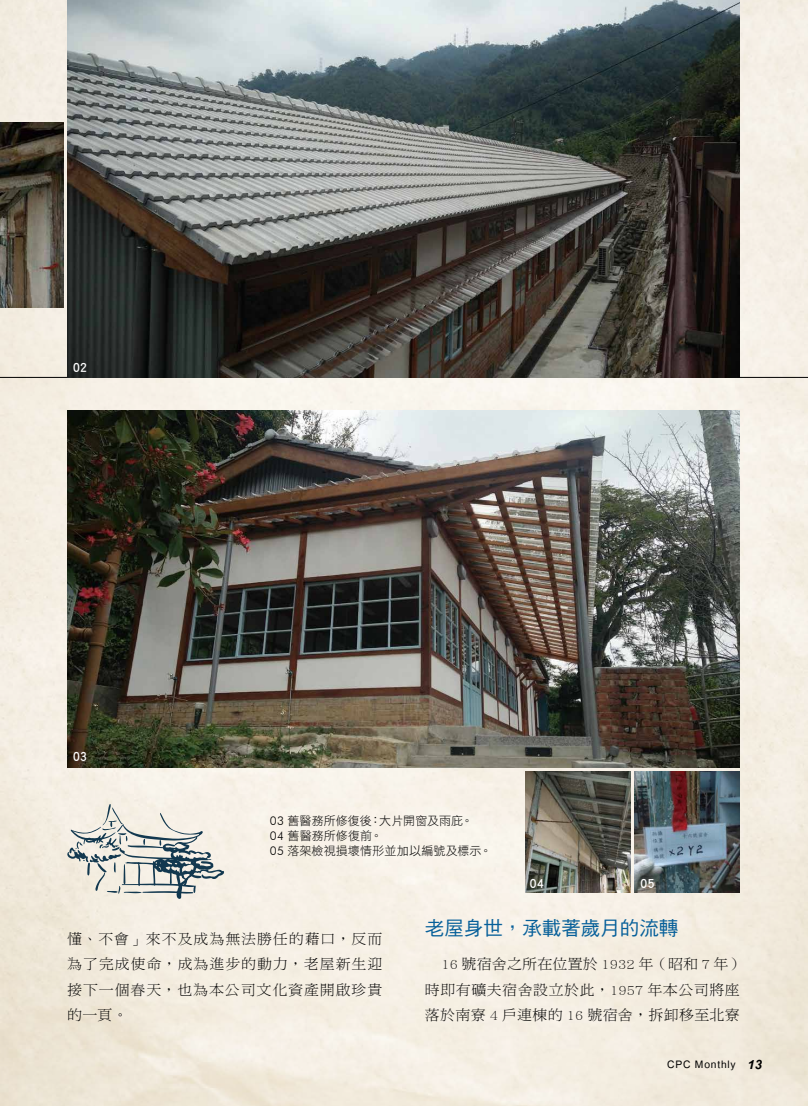
<style>
.page{position:relative;width:808px;height:1106px;background:#fff}
.page>*{position:absolute;margin:0;border:0;box-sizing:border-box;transform-origin:0 0}
.t1{font:19.5px "DF Hei Std W5";color:#07609a}
.t2{font:14.4px "Utsaah";letter-spacing:.055em;color:#000}
.t3{font:14.25px/25.5px "DF Ming Std W3";letter-spacing:.03em;color:#000;text-align:justify;scale:1.05 1}
.t4{font:13.5px "DF Hei Std W7";letter-spacing:-.015em;color:#fff}
.t5{font:12px/15px "DF Hei Std W3";letter-spacing:.005em;color:#000}
.s1{font-family:"Futura BT";font-weight:300}
.s2{font-weight:700;font-style:italic;font-size:18px}
</style>
<div class="page">
<img style="left:0;top:0;width:808px;height:1106px">
<hr style="left:0;top:377px;width:808px;height:1px;background:#000">
<img style="left:67px;top:0;width:673px;height:377px">
<img style="left:0;top:122px;width:63px;height:185px">
<img style="left:67px;top:410px;width:673px;height:357px">
<img style="left:634px;top:771px;width:106px;height:121px">
<img style="left:526px;top:771px;width:104px;height:121px">
<svg style="left:67px;top:803px;width:158px;height:96px;background:#cfd0cb"></svg>
<p class="t4" style="left:73px;top:360px;width:16px">02</p>
<p class="t4" style="left:73px;top:748px;width:16px">03</p>
<p class="t5" style="left:270px;top:813px;width:223px"><span class="s1">03</span> 舊醫務所修復後：大片開窗及雨庇。<br><span class="s1">04</span> 舊醫務所修復前。<br><span class="s1">05</span> 落架檢視損壞情形並加以編號及標示。</p>
<p class="t4" style="left:530px;top:875px;width:16px">04</p>
<p class="t4" style="left:640px;top:875px;width:16px">05</p>
<p class="t3" style="left:67px;top:925px;width:302px">懂、不會」來不及成為無法勝任的藉口，反而為了完成使命，成為進步的動力，老屋新生迎接下一個春天，也為本公司文化資產開啟珍貴的一頁。</p>
<h1 class="t1" style="left:425px;top:917px;width:255px">老屋身世，承載著歲月的流轉</h1>
<p class="t3" style="left:425px;top:951px;width:305px;text-align:left;text-indent:16px">16 號宿舍之所在位置於 1932 年（昭和 7 年）時即有礦夫宿舍設立於此，1957 年本公司將座落於南寮 4 戶連棟的 16 號宿舍，拆卸移至北寮</p>
<p class="t2" style="left:667px;top:1057px;width:96px">CPC Monthly <span class="s2">13</span></p>
</div>
